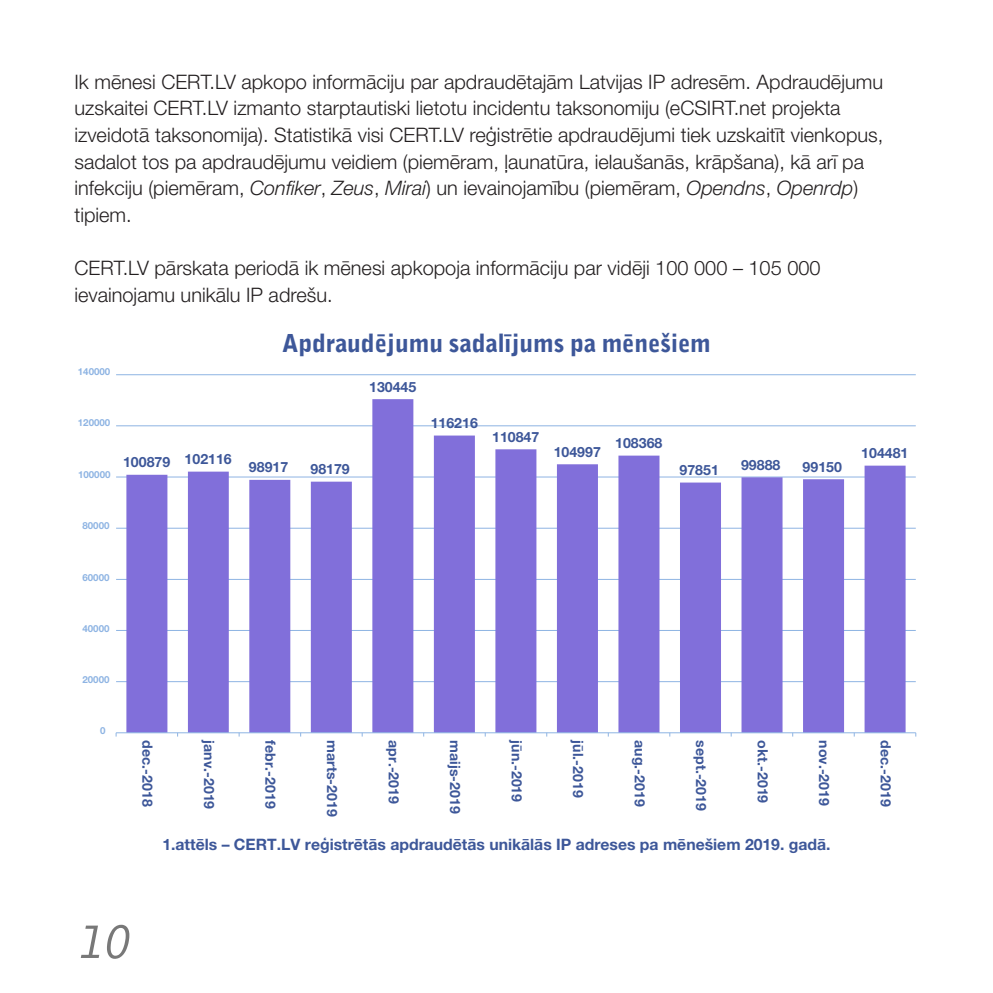
<style>
.page{position:relative;width:993px;height:993px;background:#fff}
.page>*{position:absolute;margin:0;border:0;box-sizing:border-box;transform-origin:0 0}
.t1{font:italic 52.5px "Bell Gothic";color:#787878}
.Bildes_virsraksts{font:900 24.5px "Bell Gothic";color:#3d5799}
.Pamata_teksts{font:300 19.95px/26.6px "Helvetica Neue LT Pro";color:#231f20}
.Bildes_paraksts{font:700 15.75px "Helvetica Neue LT Pro";color:#3d5799}
.t2{font:700 14.17px "Helvetica Neue LT Pro";color:#3d5799}
.t3{font:700 9.8px "Helvetica Neue LT Pro";color:#8eb4e3}
.s1{font-style:italic}
</style>
<div class="page">
<hr style="left:116px;top:681px;width:799px;height:1px;background:#8eb4e3">
<hr style="left:116px;top:630px;width:799px;height:1px;background:#8eb4e3">
<hr style="left:116px;top:579px;width:799px;height:1px;background:#8eb4e3">
<hr style="left:116px;top:527px;width:799px;height:1px;background:#8eb4e3">
<hr style="left:116px;top:476px;width:799px;height:1px;background:#8eb4e3">
<hr style="left:116px;top:425px;width:799px;height:1px;background:#8eb4e3">
<hr style="left:116px;top:374px;width:799px;height:1px;background:#8eb4e3">
<svg style="left:126px;top:399px;width:779px;height:333px;fill:#816fda"></svg>
<hr style="left:116px;top:732px;width:799px;height:1px;background:#8eb4e3">
<p class="Pamata_teksts" style="left:74px;top:68px;width:810px">Ik mēnesi CERT.LV apkopo informāciju par apdraudētajām Latvijas IP adresēm. Apdraudējumu uzskaitei CERT.LV izmanto starptautiski lietotu incidentu taksonomiju (eCSIRT.net projekta izveidotā taksonomija). Statistikā visi CERT.LV reģistrētie apdraudējumi tiek uzskaitīt vienkopus, sadalot tos pa apdraudējumu veidiem (piemēram, ļaunatūra, ielaušanās, krāpšana), kā arī pa infekciju (piemēram, <span class="s1">Confiker</span>, <span class="s1">Zeus</span>, <span class="s1">Mirai</span>) un ievainojamību (piemēram, <span class="s1">Opendns</span>, <span class="s1">Openrdp</span>) tipiem.</p>
<p class="Pamata_teksts" style="left:74px;top:254px;width:747px">CERT.LV pārskata periodā ik mēnesi apkopoja informāciju par vidēji 100 000 – 105 000 ievainojamu unikālu IP adrešu.</p>
<p class="t3" style="left:78px;top:365px;width:34px">140000</p>
<p class="t3" style="left:78px;top:416px;width:34px">120000</p>
<p class="t3" style="left:78px;top:468px;width:34px">100000</p>
<p class="Bildes_virsraksts" style="left:282px;top:327px;width:430px">Apdraudējumu sadalījums pa mēnešiem</p>
<p class="t2" style="left:123px;top:451px;width:110px">100879 102116</p>
<p class="t2" style="left:249px;top:458px;width:41px">98917</p>
<p class="t2" style="left:310px;top:460px;width:41px">98179</p>
<p class="t2" style="left:369px;top:377px;width:49px">130445</p>
<p class="t2" style="left:430px;top:414px;width:49px">116216</p>
<p class="t2" style="left:492px;top:427px;width:49px">110847</p>
<p class="t2" style="left:553px;top:442px;width:49px">104997</p>
<p class="t2" style="left:615px;top:434px;width:49px">108368</p>
<p class="t2" style="left:679px;top:461px;width:41px">97851</p>
<p class="t3" style="left:82px;top:519px;width:29px">80000</p>
<p class="t2" style="left:740px;top:455px;width:41px">99888</p>
<p class="t2" style="left:802px;top:457px;width:41px">99150</p>
<p class="t2" style="left:861px;top:444px;width:49px">104481</p>
<p class="t3" style="left:82px;top:571px;width:29px">60000</p>
<p class="t3" style="left:82px;top:622px;width:29px">40000</p>
<p class="t3" style="left:82px;top:673px;width:29px">20000</p>
<p class="t3" style="left:100px;top:724px;width:7px">0</p>
<p class="t2" style="left:156px;top:740px;width:68px;rotate:90deg">dec.-2018</p>
<p class="t2" style="left:218px;top:740px;width:70px;rotate:90deg">janv.-2019</p>
<p class="t2" style="left:279px;top:740px;width:70px;rotate:90deg">febr.-2019</p>
<p class="t2" style="left:341px;top:740px;width:78px;rotate:90deg">marts-2019</p>
<p class="t2" style="left:402px;top:740px;width:65px;rotate:90deg">apr.-2019</p>
<p class="t2" style="left:464px;top:740px;width:75px;rotate:90deg">maijs-2019</p>
<p class="t2" style="left:525px;top:740px;width:63px;rotate:90deg">jūn.-2019</p>
<p class="t2" style="left:587px;top:740px;width:59px;rotate:90deg">jūl.-2019</p>
<p class="t2" style="left:648px;top:740px;width:68px;rotate:90deg">aug.-2019</p>
<p class="t2" style="left:709px;top:740px;width:72px;rotate:90deg">sept.-2019</p>
<p class="t2" style="left:771px;top:740px;width:64px;rotate:90deg">okt.-2019</p>
<p class="t2" style="left:832px;top:740px;width:67px;rotate:90deg">nov.-2019</p>
<p class="t2" style="left:894px;top:740px;width:68px;rotate:90deg">dec.-2019</p>
<p class="Bildes_paraksts" style="left:162px;top:834px;width:669px">1.attēls – CERT.LV reģistrētās apdraudētās unikālās IP adreses pa mēnešiem 2019. gadā.</p>
<h1 class="t1" style="left:74px;top:906px;width:57px">10</h1>
</div>
